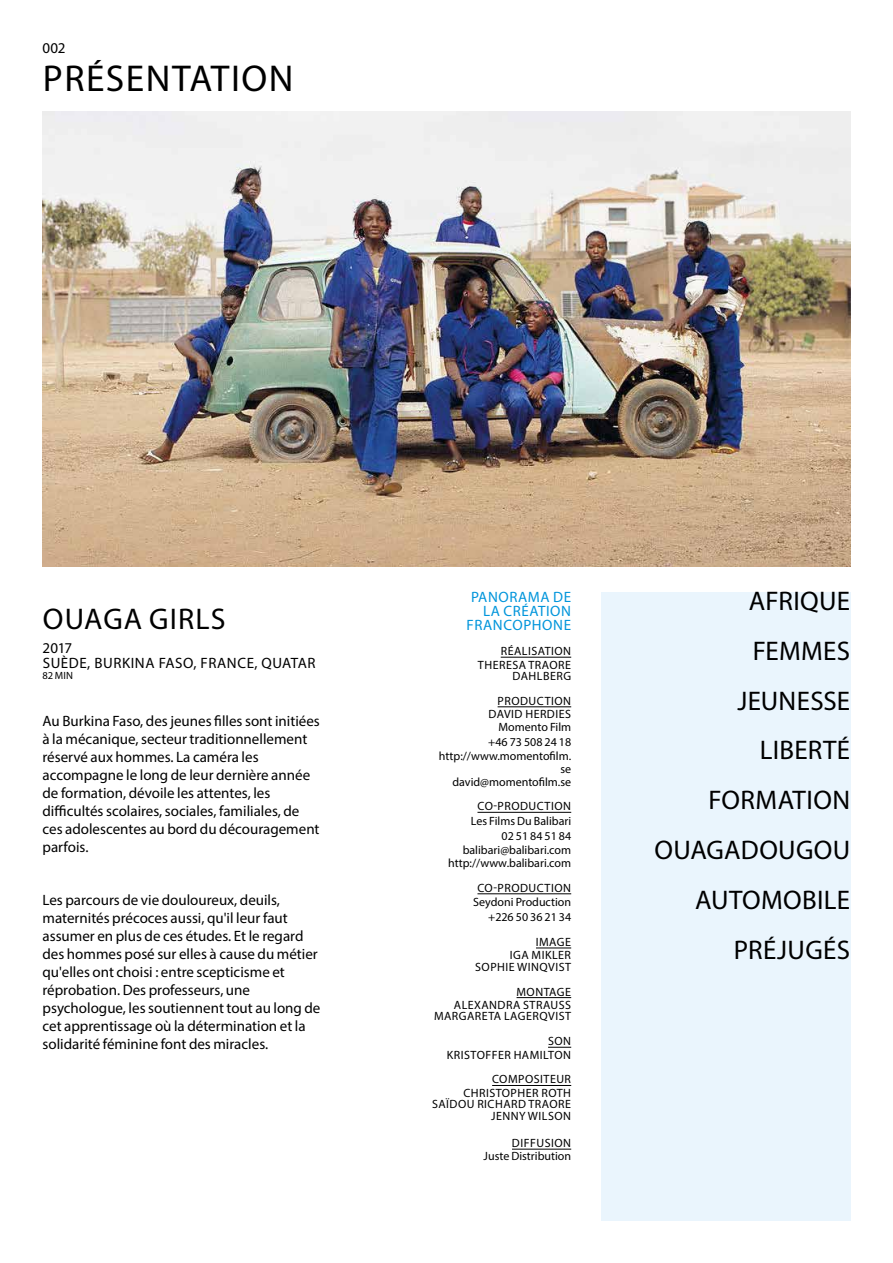
<style>
.page{position:relative;width:893px;height:1263px;background:#fff}
.page>*{position:absolute;margin:0;border:0;box-sizing:border-box;transform-origin:0 0}
.t1{font:37.5px "Myriad Pro";letter-spacing:.04em;color:#000}
.t2{font:30px "Myriad Pro";letter-spacing:.04em;color:#000}
.t3{font:27px/49.8px "Myriad Pro";letter-spacing:.01em;color:#000;text-align:right}
.t4{font:15px/18px "Myriad Pro";color:#000}
.t5{font:15px/15px "Myriad Pro";letter-spacing:.04em;color:#000}
.t6{font:15px/14.2px "Myriad Pro";letter-spacing:.04em;color:#0095db;text-align:right}
.t7{font:12px/13.5px "Myriad Pro";letter-spacing:.04em;color:#000;text-align:right}
.t8{font:12px/14.7px "Myriad Pro";color:#000;text-align:right}
.t9{font:12px/24.8px "Myriad Pro";letter-spacing:.01em;color:#000;text-align:right}
.t10{font:12px/12.6px "Myriad Pro";letter-spacing:.005em;color:#000;text-align:right}
.t11{font:10.5px "Myriad Pro";color:#000}
</style>
<div class="page">
<img style="left:43px;top:112px;width:807px;height:454px">
<div style="left:601px;top:592px;width:249px;height:628px;background:#eaf5fd"></div>
<hr style="left:501px;top:657px;width:70px;height:1px;background:#000">
<hr style="left:498px;top:706px;width:73px;height:1px;background:#000">
<hr style="left:477px;top:812px;width:94px;height:1px;background:#000">
<hr style="left:477px;top:893px;width:94px;height:1px;background:#000">
<hr style="left:536px;top:948px;width:35px;height:1px;background:#000">
<hr style="left:516px;top:997px;width:55px;height:1px;background:#000">
<svg style="left:548px;top:1047px;width:23px;height:1px"></svg>
<hr style="left:492px;top:1085px;width:79px;height:1px;background:#000">
<hr style="left:512px;top:1149px;width:59px;height:1px;background:#000">
<p class="t4" style="left:43px;top:39px;width:24px">002</p>
<h1 class="t1" style="left:43px;top:55px;width:252px">PRÉSENTATION</h1>
<h2 class="t2" style="left:43px;top:600px;width:184px">OUAGA GIRLS</h2>
<p class="t5" style="left:43px;top:640px;width:275px">2017<br>SUÈDE, BURKINA FASO, FRANCE, QUATAR</p>
<p class="t11" style="left:43px;top:669px;width:32px">82 MIN</p>
<p class="t4" style="left:43px;top:711px;width:279px">Au Burkina Faso, des jeunes filles sont initiées à la mécanique, secteur traditionnellement réservé aux hommes. La caméra les accompagne le long de leur dernière année de formation, dévoile les attentes, les difficultés scolaires, sociales, familiales, de ces adolescentes au bord du découragement parfois.</p>
<p class="t4" style="left:43px;top:890px;width:279px">Les parcours de vie douloureux, deuils, maternités précoces aussi, qu'il leur faut assumer en plus de ces études. Et le regard des hommes posé sur elles à cause du métier qu'elles ont choisi : entre scepticisme et réprobation. Des professeurs, une psychologue, les soutiennent tout au long de cet apprentissage où la détermination et la solidarité féminine font des miracles.</p>
<p class="t6" style="left:466px;top:589px;width:106px">PANORAMA DE<br>LA CRÉATION<br>FRANCOPHONE</p>
<p class="t7" style="left:478px;top:644px;width:95px">RÉALISATION<br>THERESA TRAORE</p>
<p class="t7" style="left:498px;top:663px;width:75px;line-height:24.8px">DAHLBERG<br>PRODUCTION</p>
<p class="t10" style="left:489px;top:708px;width:84px">DAVID HERDIES<br>Momento Film</p>
<p class="t8" style="left:439px;top:734px;width:134px">+46 73 508 24 18 http://www.momentofilm.</p>
<p class="t8" style="left:452px;top:762px;width:120px;line-height:12.6px">se david@momentofilm.se</p>
<p class="t8" style="left:463px;top:799px;width:110px">CO-PRODUCTION<br>Les Films Du Balibari<br>02 51 84 51 84 balibari@balibari.com</p>
<p class="t9" style="left:448px;top:850px;width:124px">http://www.balibari.com<br>CO-PRODUCTION</p>
<p class="t8" style="left:473px;top:895px;width:99px">Seydoni Production +226 50 36 21 34</p>
<p class="t7" style="left:510px;top:935px;width:63px">IMAGE<br>IGA MIKLER</p>
<p class="t7" style="left:475px;top:954px;width:97px;line-height:24.8px">SOPHIE WINQVIST<br>MONTAGE</p>
<p class="t7" style="left:434px;top:999px;width:139px;line-height:11.4px">ALEXANDRA STRAUSS<br>MARGARETA LAGERQVIST</p>
<p class="t7" style="left:447px;top:1034px;width:126px">SON<br>KRISTOFFER HAMILTON</p>
<p class="t7" style="left:463px;top:1072px;width:109px">COMPOSITEUR<br>CHRISTOPHER ROTH</p>
<p class="t7" style="left:432px;top:1098px;width:141px;line-height:11.4px">SAÏDOU RICHARD TRAORE<br>JENNY WILSON</p>
<p class="t8" style="left:484px;top:1136px;width:89px;line-height:12.6px">DIFFUSION<br>Juste Distribution</p>
<h3 class="t3" style="left:654px;top:576px;width:197px">AFRIQUE<br>FEMMES<br>JEUNESSE<br>LIBERTÉ<br>FORMATION<br>OUAGADOUGOU<br>AUTOMOBILE<br>PRÉJUGÉS</h3>
</div>
